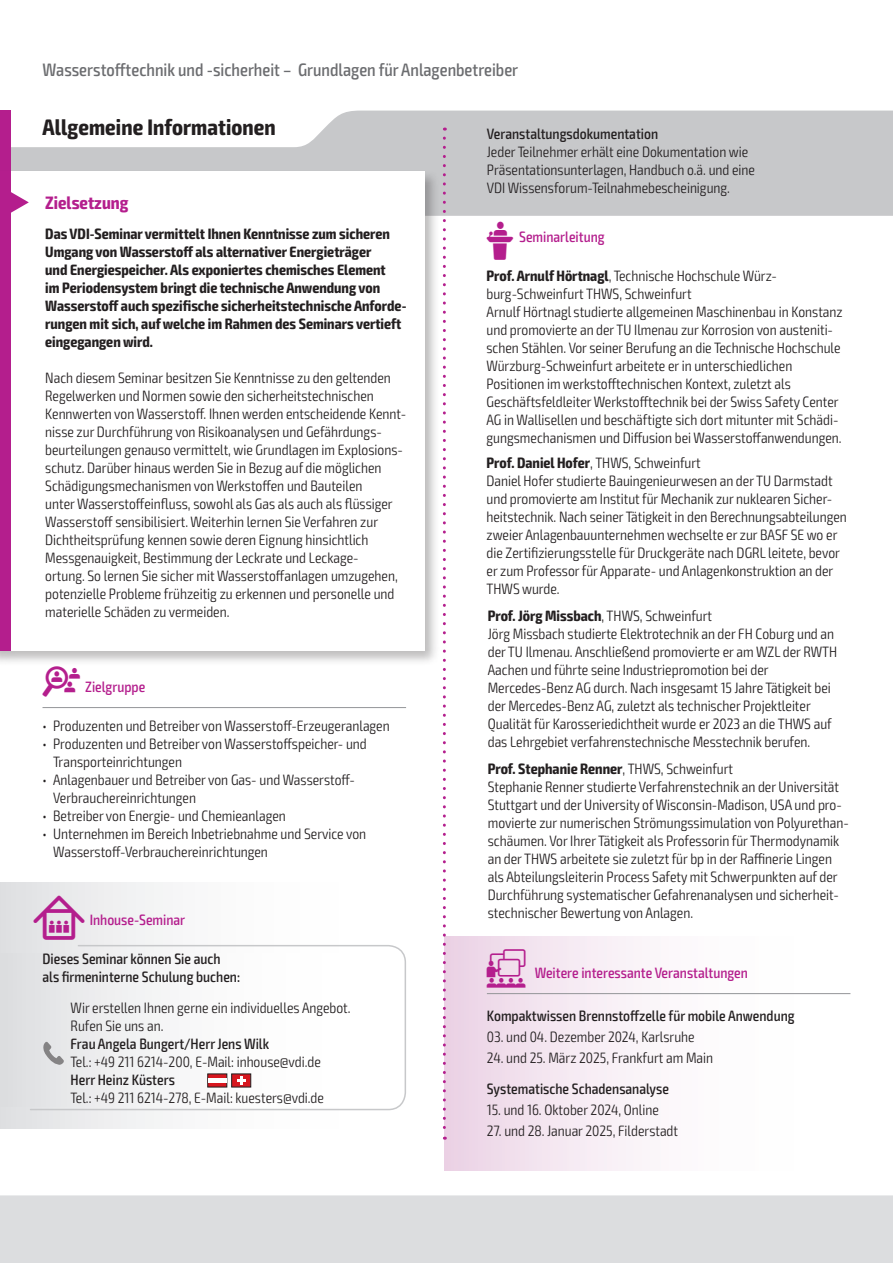
<style>
.page{position:relative;width:893px;height:1263px;background:#fff}
.page>*{position:absolute;margin:0;border:0;box-sizing:border-box;transform-origin:0 0}
.t1{font:700 condensed 22.5px "Exo 2";letter-spacing:.005em;color:#231f20}
.t2{font:500 condensed 18px "Exo 2";color:#6c6d70}
.t3{font:700 condensed 18px "Exo 2";color:#b41e8d}
.t4{font:300 condensed 15px/18px "Exo 2";color:#231f20}
.t5{font:700 condensed 15px/18px "Exo 2";color:#231f20}
.t6{font:500 condensed 15px/18px "Exo 2";color:#231f20}
.t7{font:500 condensed 15px "Exo 2";color:#b41e8d}
.s1{font-family:"VDI Iconset S4 A Regular";font-weight:400;font-stretch:normal}
.s2{font-weight:700}
.s3{font-family:"VDI Iconset S4 A Regular";font-weight:400;font-stretch:normal;font-size:15.45px}
.s4{font-family:"VDI Iconset S4 A Regular";font-weight:400;font-stretch:normal;font-size:19.5px}
</style>
<div class="page">
<svg style="left:0;top:1170px;width:893px;height:93px;fill:#dcdddf"></svg>
<svg style="left:11px;top:111px;width:881px;height:105px;fill:#c7c8ca"></svg>
<hr style="left:892px;top:111px;width:1px;height:105px;background:#b41e8d">
<div style="left:0;top:111px;width:11px;height:63px;background:#b41e8d"></div>
<div style="left:0;top:168px;width:440px;height:498px;background:#231f20;opacity:.3"></div>
<div style="left:0;top:171px;width:424px;height:480px;background:#fff"></div>
<div style="left:0;top:171px;width:11px;height:480px;background:#b41e8d"></div>
<svg style="left:11px;top:192px;width:18px;height:21px"></svg>
<hr style="left:43px;top:707px;width:363px;height:1px;background:#939598">
<div style="left:444px;top:936px;width:406px;height:234px;background:linear-gradient(to right,#eed9e9,#fff)"></div>
<hr style="left:487px;top:993px;width:363px;height:1px;background:#939598">
<div style="left:0;top:882px;width:406px;height:247px;background:linear-gradient(to right,#e4e5e7,#fff)"></div>
<svg style="left:29px;top:944px;width:377px;height:167px"></svg>
<div style="left:0;top:954px;width:383px;height:152px;background:linear-gradient(to right,#e2e3e5,#fff)"></div>
<svg style="left:207px;top:1073px;width:44px;height:14px"></svg>
<hr style="left:208px;top:1078px;width:19px;height:4px;background:#fff">
<svg style="left:43px;top:1042px;width:21px;height:23px"></svg>
<svg style="left:443px;top:138px;width:3px;height:1002px"></svg>
<p class="t2" style="left:43px;top:59px;width:477px">Wasserstofftechnik und -sicherheit – Grundlagen für Anlagenbetreiber</p>
<h1 class="t1" style="left:43px;top:113px;width:235px">Allgemeine Informationen</h1>
<p class="t6" style="left:487px;top:125px;width:173px">Veranstaltungsdokumentation</p>
<p class="t4" style="left:487px;top:143px;width:270px">Jeder Teilnehmer erhält eine Dokumentation wie<br>Präsentationsunterlagen, Handbuch o.ä. und eine<br>VDI Wissensforum-Teilnahmebescheinigung.</p>
<p class="t5" style="left:45px;top:225px;width:363px">Das VDI-Seminar vermittelt Ihnen Kenntnisse zum sicheren Umgang von Wasserstoff als alternativer Energieträger<br>und Energiespeicher. Als exponiertes chemisches Element<br>im Periodensystem bringt die technische Anwendung von Wasserstoff auch spezifische sicherheitstechnische Anforde&shy;rungen mit sich, auf welche im Rahmen des Seminars vertieft eingegangen wird.</p>
<p class="t4" style="left:45px;top:369px;width:363px">Nach diesem Seminar besitzen Sie Kenntnisse zu den geltenden Regelwerken und Normen sowie den sicherheitstechnischen Kennwerten von Wasserstoff. Ihnen werden entscheidende Kennt&shy;nisse zur Durchführung von Risikoanalysen und Gefährdungs&shy;beurteilungen genauso vermittelt, wie Grundlagen im Explosions&shy;schutz. Darüber hinaus werden Sie in Bezug auf die möglichen Schädigungsmechanismen von Werkstoffen und Bauteilen<br>unter Wasserstoffeinfluss, sowohl als Gas als auch als flüssiger Wasserstoff sensibilisiert. Weiterhin lernen Sie Verfahren zur Dichtheitsprüfung kennen sowie deren Eignung hinsichtlich Messgenauigkeit, Bestimmung der Leckrate und Leckage-<br>ortung. So lernen Sie sicher mit Wasserstoffanlagen umzugehen, potenzielle Probleme frühzeitig zu erkennen und personelle und materielle Schäden zu vermeiden.</p>
<p class="t3" style="left:45px;top:192px;width:85px">Zielsetzung</p>
<p class="t7" style="left:486px;top:228px;width:120px"><span class="s1">L</span> Seminarleitung</p>
<p class="t4" style="left:486px;top:267px;width:358px"><span class="s2">Prof. Arnulf Hörtnagl</span>, Technische Hochschule Würz&shy;burg-Schweinfurt THWS, Schweinfurt<br>Arnulf Hörtnagl studierte allgemeinen Maschinenbau in Konstanz und promovierte an der TU Ilmenau zur Korrosion von austeniti&shy;schen Stählen. Vor seiner Berufung an die Technische Hochschule Würzburg-Schweinfurt arbeitete er in unterschiedlichen Positionen im werkstofftechnischen Kontext, zuletzt als Geschäftsfeldleiter Werkstofftechnik bei der Swiss Safety Center AG in Wallisellen und beschäftigte sich dort mitunter mit Schädi&shy;gungsmechanismen und Diffusion bei Wasserstoffanwendungen.</p>
<p class="t4" style="left:486px;top:454px;width:362px"><span class="s2">Prof. Daniel Hofer</span>, THWS, Schweinfurt<br>Daniel Hofer studierte Bauingenieurwesen an der TU Darmstadt und promovierte am Institut für Mechanik zur nuklearen Sicher&shy;heitstechnik. Nach seiner Tätigkeit in den Berechnungsabteilungen zweier Anlagenbauunternehmen wechselte er zur BASF SE wo er die Zertifizierungsstelle für Druckgeräte nach DGRL leitete, bevor er zum Professor für Apparate- und Anlagenkonstruktion an der THWS wurde.</p>
<p class="t4" style="left:488px;top:607px;width:351px"><span class="s2">Prof. Jörg Missbach</span>, THWS, Schweinfurt<br>Jörg Missbach studierte Elektrotechnik an der FH Coburg und an der TU Ilmenau. Anschließend promovierte er am WZL der RWTH Aachen und führte seine Industriepromotion bei der Mercedes-Benz AG durch. Nach insgesamt 15 Jahre Tätigkeit bei der Mercedes-Benz AG, zuletzt als technischer Projektleiter Qualität für Karosseriedichtheit wurde er 2023 an die THWS auf das Lehrgebiet verfahrenstechnische Messtechnik berufen.</p>
<p class="t4" style="left:488px;top:760px;width:363px"><span class="s2">Prof. Stephanie Renner</span>, THWS, Schweinfurt<br>Stephanie Renner studierte Verfahrenstechnik an der Universität Stuttgart und der University of Wisconsin-Madison, USA und pro&shy;movierte zur numerischen Strömungssimulation von Polyurethan&shy;schäumen. Vor Ihrer Tätigkeit als Professorin für Thermodynamik an der THWS arbeitete sie zuletzt für bp in der Raffinerie Lingen als Abteilungsleiterin Process Safety mit Schwerpunkten auf der Durchführung systematischer Gefahrenanalysen und sicherheit-</p>
<p class="t7" style="left:43px;top:678px;width:104px"><span class="s1">Z</span> Zielgruppe</p>
<p class="t4" style="left:43px;top:717px;width:349px">• Produzenten und Betreiber von Wasserstoff-Erzeugeranlagen</p>
<p class="t4" style="left:53px;top:735px;width:315px;text-indent:-11px">• Produzenten und Betreiber von Wasserstoffspeicher- und<br>Transporteinrichtungen</p>
<p class="t4" style="left:53px;top:771px;width:303px;text-indent:-11px">• Anlagenbauer und Betreiber von Gas- und Wasserstoff-<br>Verbrauchereinrichtungen</p>
<p class="t4" style="left:43px;top:807px;width:245px">• Betreiber von Energie- und Chemieanlagen</p>
<p class="t4" style="left:53px;top:825px;width:315px;text-indent:-11px">• Unternehmen im Bereich Inbetriebnahme und Service von<br>Wasserstoff-Verbrauchereinrichtungen</p>
<p class="t7" style="left:33px;top:911px;width:153px"><span class="s3">I</span> Inhouse-Seminar</p>
<p class="t4" style="left:488px;top:904px;width:207px">stechnischer Bewertung von Anlagen.</p>
<p class="t6" style="left:43px;top:950px;width:199px">Dieses Seminar können Sie auch als firmeninterne Schulung buchen:</p>
<p class="t4" style="left:71px;top:999px;width:282px">Wir erstellen Ihnen gerne ein individuelles Angebot.<br>Rufen Sie uns an.</p>
<p class="t6" style="left:71px;top:1035px;width:200px">Frau Angela Bungert/Herr Jens Wilk</p>
<p class="t4" style="left:71px;top:1053px;width:252px">Tel.: +49 211 6214-200, E-Mail: inhouse@vdi.de</p>
<p class="t6" style="left:71px;top:1071px;width:106px">Herr Heinz Küsters</p>
<p class="t4" style="left:71px;top:1089px;width:255px">Tel.: +49 211 6214-278, E-Mail: kuesters@vdi.de</p>
<p class="t7" style="left:487px;top:964px;width:263px"><span class="s4">W</span> Weitere interessante Veranstaltungen</p>
<p class="t6" style="left:487px;top:1007px;width:309px">Kompaktwissen Brennstoffzelle für mobile Anwendung</p>
<p class="t4" style="left:487px;top:1028px;width:209px">03. und 04. Dezember 2024, Karlsruhe</p>
<p class="t4" style="left:487px;top:1049px;width:228px">24. und 25. März 2025, Frankfurt am Main</p>
<p class="t6" style="left:487px;top:1080px;width:184px">Systematische Schadensanalyse</p>
<p class="t4" style="left:487px;top:1101px;width:173px">15. und 16. Oktober 2024, Online</p>
<p class="t4" style="left:487px;top:1122px;width:193px">27. und 28. Januar 2025, Filderstadt</p>
</div>
